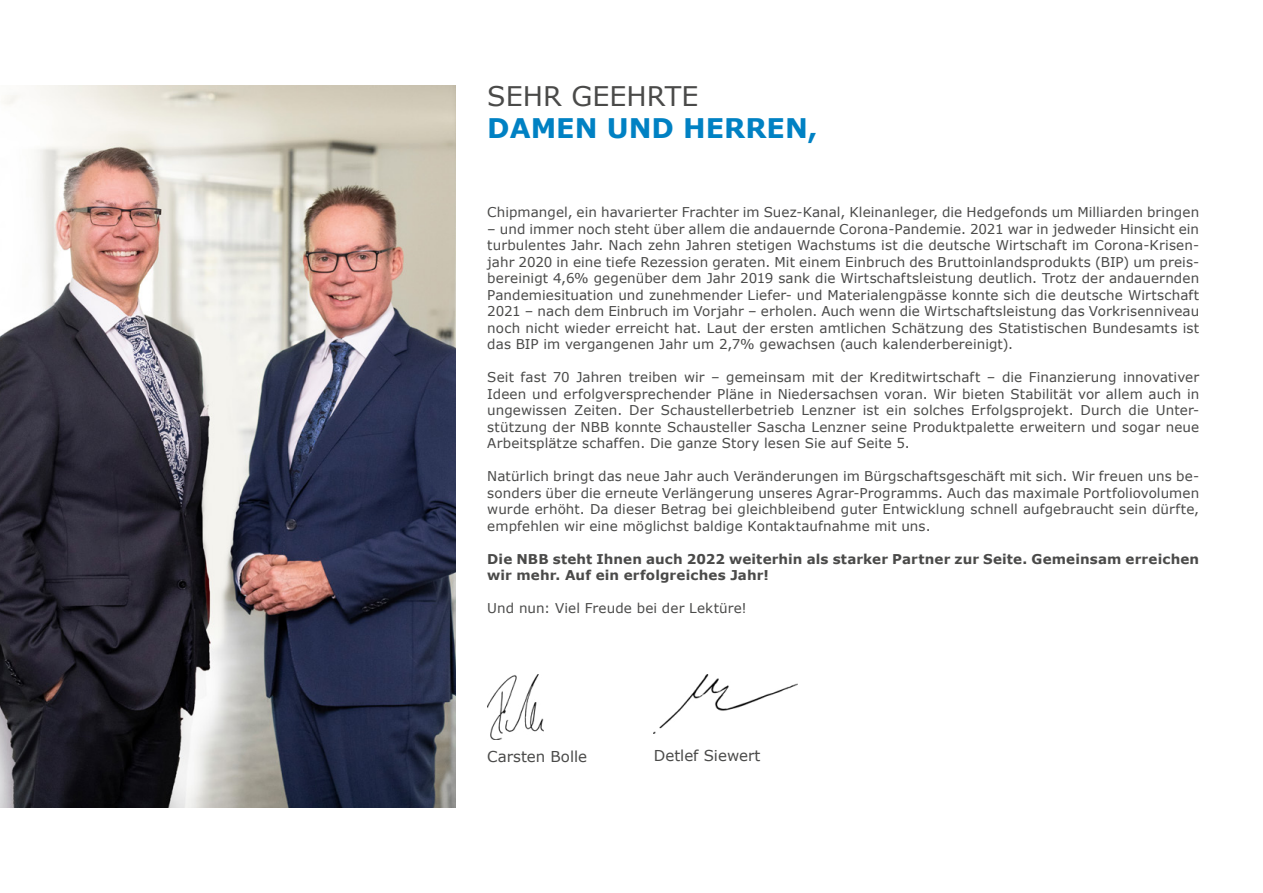
<style>
.page{position:relative;width:1263px;height:893px;background:#fff}
.page>*{position:absolute;margin:0;border:0;box-sizing:border-box;transform-origin:0 0}
.t1{font:700 27px/32.4px "Verdana";color:#0081c3}
.t2{font:15px "Verdana";color:#4a4a49}
.Report_Fliesstext{font:13.5px/16.5px "Verdana";letter-spacing:.005em;color:#4a4a49;text-align:justify}
.Report_Fliesstext-2{font:700 13.5px/16.5px "Verdana";letter-spacing:.01em;color:#4a4a49}
.s1{font-weight:400;color:#4a4a49}
</style>
<div class="page">
<img style="left:0;top:85px;width:455px;height:723px">
<img style="left:487px;top:675px;width:56px;height:65px">
<img style="left:654px;top:675px;width:144px;height:58px">
<p class="t1" style="left:487px;top:80px;width:332px"><span class="s1">SEHR GEEHRTE<br></span>DAMEN UND HERREN,</p>
<p class="Report_Fliesstext" style="left:487px;top:204px;width:713px">Chipmangel, ein havarierter Frachter im Suez-Kanal, Kleinanleger, die Hedgefonds um Milliarden bringen</p>
<p class="Report_Fliesstext" style="left:487px;top:221px;width:713px">– und immer noch steht über allem die andauernde Corona-Pandemie. 2021 war in jedweder Hinsicht ein turbulentes Jahr. Nach zehn Jahren stetigen Wachstums ist die deutsche Wirtschaft im Corona-Krisen&shy;jahr 2020 in eine tiefe Rezession geraten. Mit einem Einbruch des Bruttoinlandsprodukts (BIP) um preis&shy;bereinigt 4,6% gegenüber dem Jahr 2019 sank die Wirtschaftsleistung deutlich. Trotz der andauernden Pandemiesituation und zunehmender Liefer- und Materialengpässe konnte sich die deutsche Wirtschaft 2021 – nach dem Einbruch im Vorjahr – erholen. Auch wenn die Wirtschaftsleistung das Vorkrisenniveau noch nicht wieder erreicht hat. Laut der ersten amtlichen Schätzung des Statistischen Bundesamts ist das BIP im vergangenen Jahr um 2,7% gewachsen (auch kalenderbereinigt).</p>
<p class="Report_Fliesstext" style="left:487px;top:369px;width:713px">Seit fast 70 Jahren treiben wir – gemeinsam mit der Kreditwirtschaft – die Finanzierung innovativer Ideen und erfolgversprechender Pläne in Niedersachsen voran. Wir bieten Stabilität vor allem auch in ungewissen Zeiten. Der Schaustellerbetrieb Lenzner ist ein solches Erfolgsprojekt. Durch die Unter&shy;stützung der NBB konnte Schausteller Sascha Lenzner seine Produktpalette erweitern und sogar neue Arbeitsplätze schaffen. Die ganze Story lesen Sie auf Seite 5.</p>
<p class="Report_Fliesstext" style="left:487px;top:468px;width:713px">Natürlich bringt das neue Jahr auch Veränderungen im Bürgschaftsgeschäft mit sich. Wir freuen uns be&shy;sonders über die erneute Verlängerung unseres Agrar-Programms. Auch das maximale Portfoliovolumen wurde erhöht. Da dieser Betrag bei gleichbleibend guter Entwicklung schnell aufgebraucht sein dürfte, empfehlen wir eine möglichst baldige Kontaktaufnahme mit uns.</p>
<p class="Report_Fliesstext-2" style="left:487px;top:550px;width:713px">Die NBB steht Ihnen auch 2022 weiterhin als starker Partner zur Seite. Gemeinsam erreichen wir mehr. Auf ein erfolgreiches Jahr!</p>
<p class="Report_Fliesstext" style="left:487px;top:600px;width:261px">Und nun: Viel Freude bei der Lektüre!</p>
<p class="t2" style="left:487px;top:747px;width:101px">Carsten Bolle</p>
<p class="t2" style="left:654px;top:746px;width:108px">Detlef Siewert</p>
</div>
